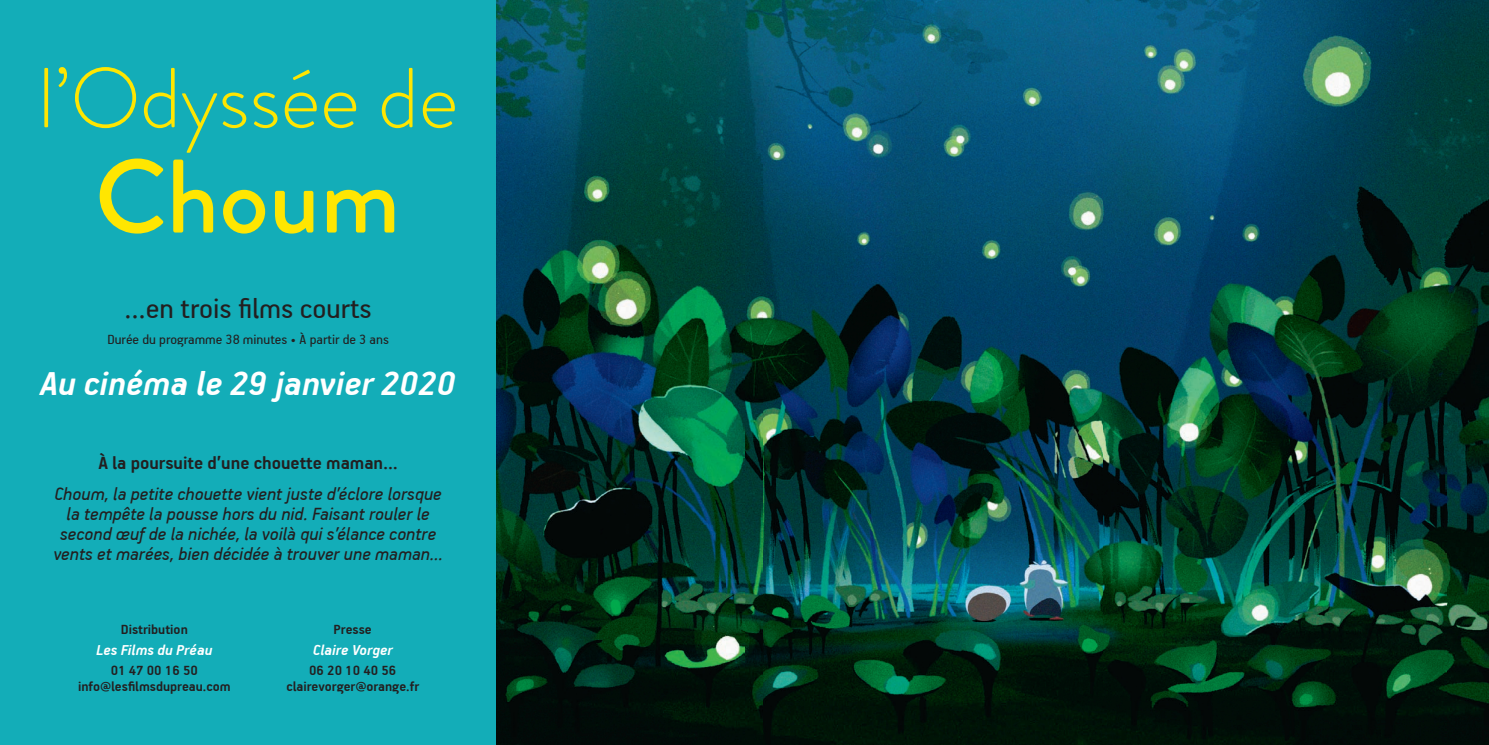
<style>
.page{position:relative;width:1489px;height:745px;background:#fff}
.page>*{position:absolute;margin:0;border:0;box-sizing:border-box;transform-origin:0 0}
.t1{font:500 104.12px "Brandon Grotesque";color:#ffe601}
.t2{font:300 84.75px "Brandon Grotesque";color:#ffe601}
.t3{font:italic 700 37.5px "Handbook Pro PF";color:#fff}
.t4{font:31.25px "Handbook Pro PF";color:#231f20}
.t5{font:italic 20px/20px "Handbook Pro PF";color:#231f20;text-align:center}
.t6{font:700 20px "Handbook Pro PF";color:#231f20}
.t7{font:italic 700 16.25px "Handbook Pro PF";color:#fff}
.t8{font:700 15px/16.1px "Handbook Pro PF";color:#231f20;text-align:center}
.t9{font:15px "Handbook Pro PF";color:#231f20}
</style>
<div class="page">
<div style="left:0;top:0;width:744px;height:744px;background:#13adb8"></div>
<img style="left:496px;top:0;width:992px;height:744px">
<h2 class="t2" style="left:38px;top:40px;width:422px">l’Odyssée de</h2>
<h1 class="t1" style="left:95px;top:124px;width:307px">Choum</h1>
<h3 class="t4" style="left:124px;top:289px;width:249px">…en trois films courts</h3>
<p class="t9" style="left:107px;top:330px;width:283px">Durée du programme 38 minutes • À partir de 3 ans</p>
<h3 class="t3" style="left:40px;top:360px;width:417px">Au cinéma le 29 janvier 2020</h3>
<p class="t6" style="left:98px;top:450px;width:301px">À la poursuite d’une chouette maman…</p>
<p class="t5" style="left:53px;top:482px;width:391px">Choum, la petite chouette vient juste d’éclore lorsque la tempête la pousse hors du nid. Faisant rouler le second œuf de la nichée, la voilà qui s’élance contre vents et marées, bien décidée à trouver une maman...</p>
<p class="t8" style="left:121px;top:620px;width:69px">Distribution</p>
<p class="t7" style="left:96px;top:639px;width:118px">Les Films du Préau</p>
<p class="t8" style="left:78px;top:661px;width:154px">01 47 00 16 50 info@lesfilmsdupreau.com</p>
<p class="t8" style="left:333px;top:620px;width:40px">Presse</p>
<p class="t7" style="left:313px;top:639px;width:81px">Claire Vorger</p>
<p class="t8" style="left:286px;top:661px;width:134px">06 20 10 40 56 clairevorger@orange.fr</p>
</div>
